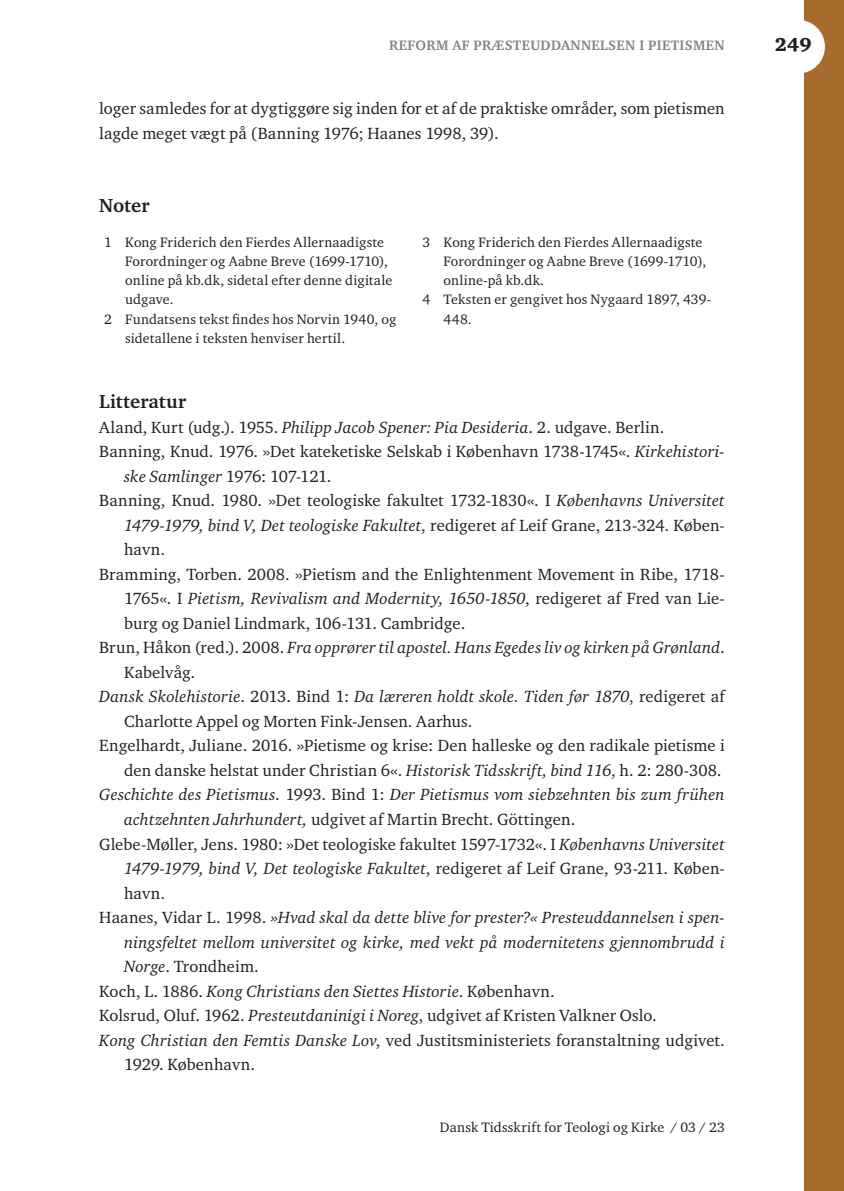
<style>
.page{position:relative;width:844px;height:1191px;background:#fff}
.page>*{position:absolute;margin:0;border:0;box-sizing:border-box;transform-origin:0 0}
.t1{font:700 19.25px "Charter ITC Std";letter-spacing:.005em;color:#231f20}
.t2{font:900 19.25px "Charter ITC Std";color:#231f20}
.t3{font:16.62px/24.5px "Charter ITC Std";letter-spacing:.005em;color:#231f20}
.t4{font:italic 16.62px "Charter ITC Std";letter-spacing:.01em;color:#231f20}
.t5{font:16.62px "Charter ITC Std";letter-spacing:-.03em;color:#231f20}
.t6{font:14px "Charter ITC Std";letter-spacing:.01em;color:#231f20}
.t7{font:700 14px "Charter ITC Std";letter-spacing:.025em;color:#808285}
.s1{font-style:italic}
.s2{font-style:normal}
</style>
<div class="page">
<div style="left:804px;top:0;width:39px;height:1191px;background:#a76b2d"></div>
<div style="left:771px;top:20px;width:53px;height:54px;background:#fff;border-radius:50%"></div>
<p class="t7" style="left:389px;top:37px;width:337px">REFORM AF PRÆSTEUDDANNELSEN I PIETISMEN</p>
<p class="t3" style="left:99px;top:96px;width:626px">loger samledes for at dygtiggøre sig inden for et af de praktiske områder, som pietismen lagde meget vægt på (Banning 1976; Haanes 1998, 39).</p>
<p class="t1" style="left:99px;top:194px;width:52px">Noter</p>
<p class="t6" style="left:104px;top:233px;width:281px">1 Kong Friderich den Fierdes Allernaadigste</p>
<p class="t6" style="left:125px;top:252px;width:264px">Forordninger og Aabne Breve (1699-1710),</p>
<p class="t6" style="left:125px;top:272px;width:268px">online på kb.dk, sidetal efter denne digitale</p>
<p class="t6" style="left:125px;top:291px;width:50px">udgave.</p>
<p class="t6" style="left:104px;top:310px;width:293px">2 Fundatsens tekst findes hos Norvin 1940, og</p>
<p class="t6" style="left:125px;top:329px;width:221px">sidetallene i teksten henviser hertil.</p>
<p class="t6" style="left:422px;top:233px;width:281px">3 Kong Friderich den Fierdes Allernaadigste</p>
<p class="t6" style="left:443px;top:252px;width:264px">Forordninger og Aabne Breve (1699-1710),</p>
<p class="t6" style="left:443px;top:272px;width:102px">online-på kb.dk.</p>
<p class="t6" style="left:422px;top:291px;width:290px">4 Teksten er gengivet hos Nygaard 1897, 439-</p>
<p class="t6" style="left:443px;top:310px;width:30px">448.</p>
<p class="t1" style="left:99px;top:390px;width:88px">Litteratur</p>
<p class="t3" style="left:99px;top:414px;width:566px">Aland, Kurt (udg.). 1955. <span class="s1">Philipp Jacob Spener: Pia Desideria</span>. 2. udgave. Berlin.</p>
<p class="t3" style="left:99px;top:439px;width:627px">Banning, Knud. 1976. »Det kateketiske Selskab i København 1738-1745«. <span class="s1">Kirkehistori-</span></p>
<p class="t5" style="left:124px;top:466px;width:209px"><span class="s1">ske Samlinger</span> 1976: 107-121.</p>
<p class="t3" style="left:99px;top:488px;width:627px">Banning, Knud. 1980. »Det teologiske fakultet 1732-1830«. I <span class="s1">Københavns Universitet</span></p>
<p class="t4" style="left:124px;top:515px;width:602px">1479-1979, bind V, Det teologiske Fakultet<span class="s2">, redigeret af Leif Grane, 213-324. Køben-</span></p>
<p class="t3" style="left:124px;top:537px;width:42px">havn.</p>
<p class="t3" style="left:99px;top:561px;width:627px">Bramming, Torben. 2008. »Pietism and the Enlightenment Movement in Ribe, 1718-</p>
<p class="t4" style="left:124px;top:588px;width:602px"><span class="s2">1765«. I</span> Pietism, Revivalism and Modernity, 1650-1850<span class="s2">, redigeret af Fred van Lie-</span></p>
<p class="t3" style="left:124px;top:610px;width:342px">burg og Daniel Lindmark, 106-131. Cambridge.</p>
<p class="t4" style="left:99px;top:637px;width:627px"><span class="s2">Brun, Håkon (red.). 2008.</span> Fra opprører til apostel. Hans Egedes liv og kirken på Grønland<span class="s2">.</span></p>
<p class="t3" style="left:124px;top:659px;width:73px">Kabelvåg.</p>
<p class="t4" style="left:99px;top:686px;width:627px">Dansk Skolehistorie<span class="s2">. 2013. Bind 1:</span> Da læreren holdt skole. Tiden før 1870<span class="s2">, redigeret af</span></p>
<p class="t3" style="left:124px;top:708px;width:350px">Charlotte Appel og Morten Fink-Jensen. Aarhus.</p>
<p class="t3" style="left:99px;top:733px;width:626px">Engelhardt, Juliane. 2016. »Pietisme og krise: Den halleske og den radikale pietisme i</p>
<p class="t3" style="left:124px;top:757px;width:599px">den danske helstat under Christian 6«. <span class="s1">Historisk Tidsskrift, bind 116</span>, h. 2: 280-308.</p>
<p class="t4" style="left:99px;top:784px;width:627px">Geschichte des Pietismus<span class="s2">. 1993. Bind 1:</span> Der Pietismus vom siebzehnten bis zum frühen</p>
<p class="t3" style="left:124px;top:806px;width:452px"><span class="s1">achtzehnten Jahrhundert,</span> udgivet af Martin Brecht. Göttingen.</p>
<p class="t3" style="left:99px;top:831px;width:627px">Glebe-Møller, Jens. 1980: »Det teologiske fakultet 1597-1732«. I <span class="s1">Københavns Universitet</span></p>
<p class="t4" style="left:124px;top:858px;width:602px">1479-1979, bind V, Det teologiske Fakultet<span class="s2">, redigeret af Leif Grane, 93-211. Køben-</span></p>
<p class="t3" style="left:124px;top:880px;width:42px">havn.</p>
<p class="t4" style="left:99px;top:907px;width:627px"><span class="s2">Haanes, Vidar L. 1998.</span> »Hvad skal da dette blive for prester?« Presteuddannelsen i spen-</p>
<p class="t4" style="left:124px;top:931px;width:602px">ningsfeltet mellom universitet og kirke, med vekt på modernitetens gjennombrudd i</p>
<p class="t3" style="left:124px;top:954px;width:136px"><span class="s1">Norge</span>. Trondheim.</p>
<p class="t4" style="left:99px;top:980px;width:456px"><span class="s2">Koch, L. 1886.</span> Kong Christians den Siettes Historie<span class="s2">. København.</span></p>
<p class="t3" style="left:99px;top:1003px;width:559px">Kolsrud, Oluf. 1962. <span class="s1">Presteutdaninigi i Noreg</span>, udgivet af Kristen Valkner Oslo.</p>
<p class="t3" style="left:99px;top:1027px;width:627px"><span class="s1">Kong Christian den Femtis Danske Lov</span>, ved Justitsministeriets foranstaltning udgivet.</p>
<p class="t3" style="left:124px;top:1052px;width:132px">1929. København.</p>
<p class="t6" style="left:440px;top:1118px;width:286px">Dansk Tidsskrift for Teologi og Kirke / 03 / 23</p>
<p class="t2" style="left:774px;top:33px;width:38px">249</p>
</div>
